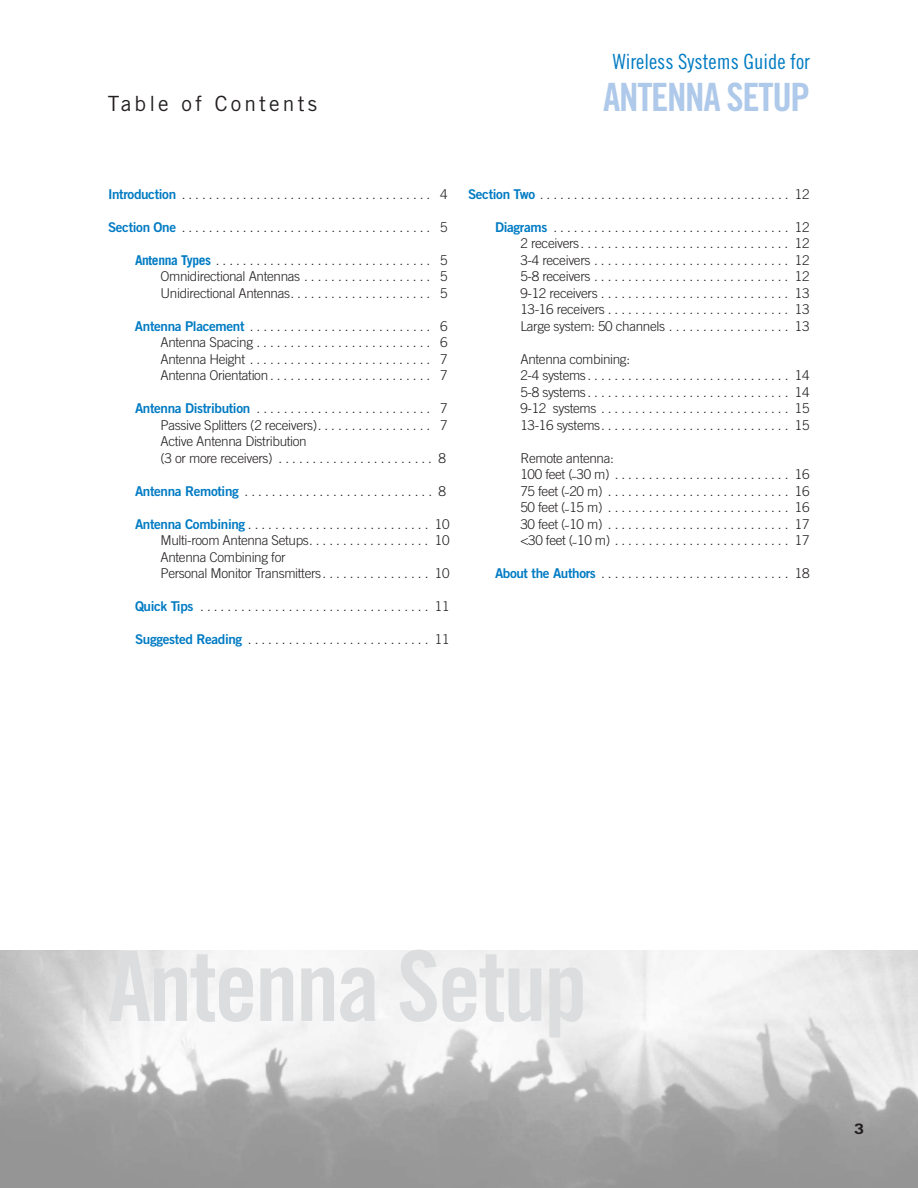
<style>
.page{position:relative;width:918px;height:1188px;background:#fff}
.page>*{position:absolute;margin:0;border:0;box-sizing:border-box;transform-origin:0 0}
.t1{font:97.5px "Trade Gothic Bold Cond Twenty";letter-spacing:-.025em;color:#dcddde}
.t2{font:39px "Trade Gothic Bold Cond Twenty";letter-spacing:-.035em;color:#aec9e9}
.t3{font:21px "Trade Gothic Cond Eighteen";color:#007bc3}
.t4{font:21px "Trade Gothic";letter-spacing:.15em;color:#231f20}
.t5{font:700 14.4px "Trade Gothic";color:#231f20;scale:1.25 1}
.t6{font:300 13.5px/16.5px "Trade Gothic";letter-spacing:-.025em;color:#231f20}
.s1{font-family:"Trade Gothic Bold Two";font-weight:400;color:#007bc3}
.s2{font-weight:700;color:#007bc3}
</style>
<div class="page">
<img style="left:0;top:950px;width:918px;height:238px">
<h3 class="t4" style="left:108px;top:96px;width:211px">Table of Contents</h3>
<h3 class="t3" style="left:613px;top:54px;width:199px">Wireless Systems Guide for</h3>
<h2 class="t2" style="left:603px;top:83px;width:208px">ANTENNA SETUP</h2>
<p class="t6" style="left:108px;top:187px;width:341px"><span class="s1">Introduction</span> . . . . . . . . . . . . . . . . . . . . . . . . . . . . . . . . . . . . . 4</p>
<p class="t6" style="left:108px;top:220px;width:341px"><span class="s1">Section One</span> . . . . . . . . . . . . . . . . . . . . . . . . . . . . . . . . . . . . . 5</p>
<p class="t6" style="left:160px;top:253px;width:289px;text-align:justify;text-indent:-25px"><span class="s2">Antenna Types</span> . . . . . . . . . . . . . . . . . . . . . . . . . . . . . . . . 5<br>Omnidirectional Antennas . . . . . . . . . . . . . . . . . . . 5<br>Unidirectional Antennas. . . . . . . . . . . . . . . . . . . . . 5</p>
<p class="t6" style="left:160px;top:319px;width:289px;text-align:justify;text-indent:-26px"><span class="s1">Antenna Placement</span> . . . . . . . . . . . . . . . . . . . . . . . . . . . 6<br>Antenna Spacing . . . . . . . . . . . . . . . . . . . . . . . . . . 6<br>Antenna Height . . . . . . . . . . . . . . . . . . . . . . . . . . . 7<br>Antenna Orientation . . . . . . . . . . . . . . . . . . . . . . . . 7</p>
<p class="t6" style="left:161px;top:401px;width:289px;text-indent:-26px"><span class="s1">Antenna Distribution</span> . . . . . . . . . . . . . . . . . . . . . . . . . . 7<br>Passive Splitters (2 receivers). . . . . . . . . . . . . . . . . 7<br>Active Antenna Distribution<br>(3 or more receivers) . . . . . . . . . . . . . . . . . . . . . . . 8</p>
<p class="t6" style="left:135px;top:484px;width:313px"><span class="s1">Antenna Remoting</span> . . . . . . . . . . . . . . . . . . . . . . . . . . . . 8</p>
<p class="t6" style="left:161px;top:517px;width:291px;text-indent:-26px"><span class="s1">Antenna Combining</span> . . . . . . . . . . . . . . . . . . . . . . . . . . . 10<br>Multi-room Antenna Setups. . . . . . . . . . . . . . . . . . 10<br>Antenna Combining for<br>Personal Monitor Transmitters. . . . . . . . . . . . . . . . 10</p>
<p class="t6" style="left:135px;top:599px;width:316px"><span class="s1">Quick Tips</span> . . . . . . . . . . . . . . . . . . . . . . . . . . . . . . . . . . 11</p>
<p class="t6" style="left:135px;top:632px;width:316px"><span class="s1">Suggested Reading</span> . . . . . . . . . . . . . . . . . . . . . . . . . . . 11</p>
<p class="t6" style="left:468px;top:187px;width:343px"><span class="s1">Section Two</span> . . . . . . . . . . . . . . . . . . . . . . . . . . . . . . . . . . . . . 12</p>
<p class="t6" style="left:521px;top:220px;width:291px;text-align:justify;text-indent:-25px"><span class="s1">Diagrams</span> . . . . . . . . . . . . . . . . . . . . . . . . . . . . . . . . . . . 12<br>2 receivers. . . . . . . . . . . . . . . . . . . . . . . . . . . . . . . 12<br>3-4 receivers . . . . . . . . . . . . . . . . . . . . . . . . . . . . . 12<br>5-8 receivers . . . . . . . . . . . . . . . . . . . . . . . . . . . . . 12<br>9-12 receivers . . . . . . . . . . . . . . . . . . . . . . . . . . . . 13<br>13-16 receivers . . . . . . . . . . . . . . . . . . . . . . . . . . . 13<br>Large system: 50 channels . . . . . . . . . . . . . . . . . . 13</p>
<p class="t6" style="left:521px;top:352px;width:291px">Antenna combining:<br>2-4 systems. . . . . . . . . . . . . . . . . . . . . . . . . . . . . . 14<br>5-8 systems. . . . . . . . . . . . . . . . . . . . . . . . . . . . . . 14<br>9-12 systems . . . . . . . . . . . . . . . . . . . . . . . . . . . . 15<br>13-16 systems. . . . . . . . . . . . . . . . . . . . . . . . . . . . 15</p>
<p class="t6" style="left:521px;top:451px;width:291px">Remote antenna:<br>100 feet ( 30 m) . . . . . . . . . . . . . . . . . . . . . . . . . . 16</p>
<p class="t6" style="left:521px;top:477px;width:291px;line-height:9.8px;text-indent:52px">˜<br>75 feet ( 20 m) . . . . . . . . . . . . . . . . . . . . . . . . . . . 16</p>
<p class="t6" style="left:521px;top:494px;width:291px;line-height:9.8px;text-indent:45px">˜<br>50 feet ( 15 m) . . . . . . . . . . . . . . . . . . . . . . . . . . . 16</p>
<p class="t6" style="left:521px;top:510px;width:291px;line-height:9.8px;text-indent:45px">˜<br>30 feet ( 10 m) . . . . . . . . . . . . . . . . . . . . . . . . . . . 17</p>
<p class="t6" style="left:521px;top:527px;width:291px;line-height:9.8px;text-indent:45px">˜<br>&lt;30 feet ( 10 m) . . . . . . . . . . . . . . . . . . . . . . . . . . 17</p>
<p class="t6" style="left:495px;top:535px;width:316px;line-height:26.2px;text-indent:78px">˜<br><span class="s1">About the Authors</span> . . . . . . . . . . . . . . . . . . . . . . . . . . . . 18</p>
<h1 class="t1" style="left:108px;top:951px;width:481px">Antenna Setup</h1>
<p class="t5" style="left:854px;top:1124px;width:10px">3</p>
</div>
